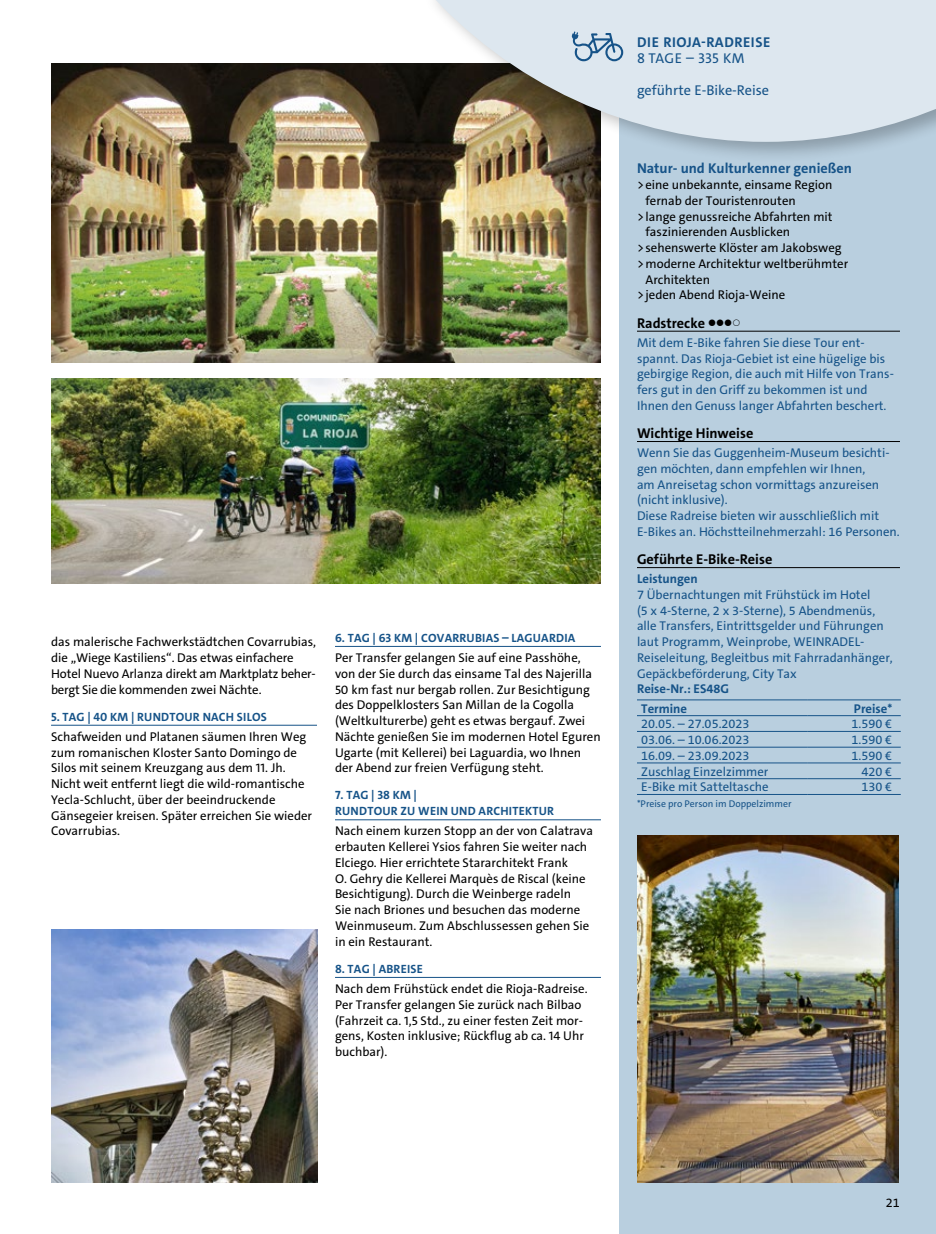
<style>
.page{position:relative;width:936px;height:1234px;background:#fff}
.page>*{position:absolute;margin:0;border:0;box-sizing:border-box;transform-origin:0 0}
.t1{font:700 14.25px "The Sans C5";color:#000}
.t2{font:700 14.25px "The Sans C5";color:#165388}
.t3{font:14.25px "The Sans C5";color:#165388}
.t4{font:700 14.25px "The Sans C5";letter-spacing:.04em;color:#165388}
.t5{font:14.25px "The Sans C5";letter-spacing:.025em;color:#165388}
.t6{font:12.75px/15.8px "The Sans C5";color:#000}
.t7{font:12.75px/15.8px "The Sans C5";color:#165388}
.t8{font:700 12.75px/19px "The Sans C5";color:#165388}
.t9{font:700 12px/15.8px "The Sans C5";letter-spacing:.02em;color:#165388}
.t10{font:9.75px "The Sans C5";color:#165388}
</style>
<div class="page">
<img style="left:51px;top:378px;width:550px;height:205px">
<hr style="left:335px;top:646px;width:266px;height:1px;background:#165388">
<hr style="left:335px;top:819px;width:266px;height:1px;background:#165388">
<hr style="left:335px;top:976px;width:266px;height:1px;background:#165388">
<img style="left:51px;top:63px;width:550px;height:299px">
<img style="left:51px;top:929px;width:266px;height:252px">
<hr style="left:51px;top:724px;width:266px;height:1px;background:#165388">
<div style="left:619px;top:0;width:316px;height:1233px;background:#b9cfdf"></div>
<div style="left:422px;top:0;width:513px;height:164px;background:#000;opacity:.25"></div>
<svg style="left:424px;top:0;width:511px;height:142px;background:#c7cdd0"></svg>
<hr style="left:637px;top:331px;width:262px;height:1px;background:#000">
<hr style="left:637px;top:441px;width:262px;height:1px;background:#000">
<hr style="left:637px;top:567px;width:262px;height:1px;background:#000">
<hr style="left:637px;top:746px;width:170px;height:1px;background:#165388">
<hr style="left:807px;top:746px;width:93px;height:1px;background:#165388">
<hr style="left:637px;top:762px;width:170px;height:1px;background:#165388">
<hr style="left:807px;top:762px;width:93px;height:1px;background:#165388">
<hr style="left:637px;top:699px;width:170px;height:1px;background:#165388">
<hr style="left:807px;top:699px;width:93px;height:1px;background:#165388">
<hr style="left:637px;top:715px;width:170px;height:1px;background:#165388">
<hr style="left:807px;top:715px;width:93px;height:1px;background:#165388">
<hr style="left:637px;top:731px;width:170px;height:1px;background:#165388">
<hr style="left:807px;top:731px;width:93px;height:1px;background:#165388">
<hr style="left:637px;top:793px;width:170px;height:1px;background:#165388">
<hr style="left:807px;top:793px;width:93px;height:1px;background:#165388">
<hr style="left:637px;top:778px;width:170px;height:1px;background:#165388">
<hr style="left:807px;top:778px;width:93px;height:1px;background:#165388">
<svg style="left:571px;top:31px;width:52px;height:30px;background:#a5bdd2"></svg>
<img style="left:637px;top:835px;width:261px;height:346px">
<p class="t6" style="left:51px;top:634px;width:267px">das malerische Fachwerkstädtchen Covarrubias, die „Wiege Kastiliens“. Das etwas einfachere Hotel Nuevo Arlanza direkt am Marktplatz beher&shy;bergt Sie die kommenden zwei Nächte.</p>
<p class="t9" style="left:51px;top:708px;width:217px">5. TAG | 40 KM | RUNDTOUR NACH SILOS</p>
<p class="t6" style="left:51px;top:728px;width:262px">Schafweiden und Platanen säumen Ihren Weg zum romanischen Kloster Santo Domingo de Silos mit seinem Kreuzgang aus dem 11. Jh.<br>Nicht weit entfernt liegt die wild-romantische Yecla-Schlucht, über der beeindruckende Gänsegeier kreisen. Später erreichen Sie wieder Covarrubias.</p>
<p class="t9" style="left:335px;top:629px;width:242px">6. TAG | 63 KM | COVARRUBIAS – LAGUARDIA</p>
<p class="t6" style="left:335px;top:649px;width:267px">Per Transfer gelangen Sie auf eine Passhöhe, von der Sie durch das einsame Tal des Najerilla 50 km fast nur bergab rollen. Zur Besichtigung des Doppelklosters San Millan de la Cogolla (Weltkulturerbe) geht es etwas bergauf. Zwei Nächte genießen Sie im modernen Hotel Eguren Ugarte (mit Kellerei) bei Laguardia, wo Ihnen der Abend zur freien Verfügung steht.</p>
<p class="t9" style="left:335px;top:787px;width:220px">7. TAG | 38 KM |<br>RUNDTOUR ZU WEIN UND ARCHITEKTUR</p>
<p class="t6" style="left:335px;top:823px;width:259px">Nach einem kurzen Stopp an der von Calatrava erbauten Kellerei Ysios fahren Sie weiter nach Elciego. Hier errichtete Stararchitekt Frank<br>O. Gehry die Kellerei Marquès de Riscal (keine Besichtigung). Durch die Weinberge radeln<br>Sie nach Briones und besuchen das moderne Weinmuseum. Zum Abschlussessen gehen Sie in ein Restaurant.</p>
<p class="t9" style="left:335px;top:960px;width:89px">8. TAG | ABREISE</p>
<p class="t6" style="left:335px;top:980px;width:254px">Nach dem Frühstück endet die Rioja-Radreise.<br>Per Transfer gelangen Sie zurück nach Bilbao (Fahrzeit ca. 1,5 Std., zu einer festen Zeit mor&shy;gens, Kosten inklusive; Rückflug ab ca. 14 Uhr buchbar).</p>
<p class="t4" style="left:637px;top:33px;width:135px">DIE RIOJA-RADREISE</p>
<p class="t5" style="left:637px;top:49px;width:109px">8 TAGE – 335 KM</p>
<p class="t3" style="left:637px;top:81px;width:133px">geführte E-Bike-Reise</p>
<p class="t2" style="left:637px;top:159px;width:216px">Natur- und Kulturkenner genießen</p>
<p class="t6" style="left:637px;top:177px;width:197px">&gt;eine unbekannte, einsame Region</p>
<p class="t6" style="left:645px;top:193px;width:152px">fernab der Touristenrouten</p>
<p class="t6" style="left:637px;top:208px;width:197px">&gt;lange genussreiche Abfahrten mit</p>
<p class="t6" style="left:645px;top:224px;width:146px">faszinierenden Ausblicken</p>
<p class="t6" style="left:637px;top:240px;width:206px">&gt;sehenswerte Klöster am Jakobsweg</p>
<p class="t6" style="left:637px;top:256px;width:213px">&gt;moderne Architektur weltberühmter</p>
<p class="t6" style="left:645px;top:271px;width:66px">Architekten</p>
<p class="t6" style="left:637px;top:287px;width:150px">&gt;jeden Abend Rioja-Weine</p>
<p class="t1" style="left:637px;top:314px;width:70px">Radstrecke</p>
<p class="t7" style="left:637px;top:334px;width:258px">Mit dem E-Bike fahren Sie diese Tour ent&shy;spannt. Das Rioja-Gebiet ist eine hügelige bis gebirgige Region, die auch mit Hilfe von Trans&shy;fers gut in den Griff zu bekommen ist und Ihnen den Genuss langer Abfahrten beschert.</p>
<p class="t1" style="left:637px;top:424px;width:118px">Wichtige Hinweise</p>
<p class="t7" style="left:637px;top:445px;width:264px">Wenn Sie das Guggenheim-Museum besichti&shy;gen möchten, dann empfehlen wir Ihnen,<br>am Anreisetag schon vormittags anzureisen (nicht inklusive).<br>Diese Radreise bieten wir ausschließlich mit E-Bikes an. Höchstteilnehmerzahl: 16 Personen.</p>
<p class="t1" style="left:637px;top:550px;width:137px">Geführte E-Bike-Reise</p>
<p class="t8" style="left:637px;top:569px;width:62px">Leistungen</p>
<p class="t7" style="left:637px;top:586px;width:257px">7 Übernachtungen mit Frühstück im Hotel<br>(5 x 4-Sterne, 2 x 3-Sterne), 5 Abendmenüs, alle Transfers, Eintrittsgelder und Führungen laut Programm, Weinprobe, WEINRADEL-Reiseleitung, Begleitbus mit Fahrradanhänger, Gepäckbeförderung, City Tax</p>
<p class="t8" style="left:641px;top:679px;width:89px;text-indent:-4px">Reise-Nr.: ES48G<br>Termine</p>
<p class="t8" style="left:853px;top:698px;width:40px">Preise*</p>
<p class="t7" style="left:641px;top:716px;width:110px">20.05. – 27.05.2023</p>
<p class="t7" style="left:851px;top:716px;width:42px">1.590 €</p>
<p class="t7" style="left:641px;top:731px;width:110px">03.06. – 10.06.2023</p>
<p class="t7" style="left:851px;top:731px;width:42px">1.590 €</p>
<p class="t7" style="left:641px;top:747px;width:110px">16.09. – 23.09.2023</p>
<p class="t7" style="left:851px;top:747px;width:42px">1.590 €</p>
<p class="t7" style="left:641px;top:763px;width:129px">Zuschlag Einzelzimmer</p>
<p class="t7" style="left:861px;top:763px;width:32px">420 €</p>
<p class="t7" style="left:641px;top:779px;width:129px">E-Bike mit Satteltasche</p>
<p class="t7" style="left:861px;top:779px;width:32px">130 €</p>
<p class="t10" style="left:637px;top:797px;width:156px">*Preise pro Person im Doppelzimmer</p>
<p class="t6" style="left:885px;top:1194px;width:16px">21</p>
</div>
